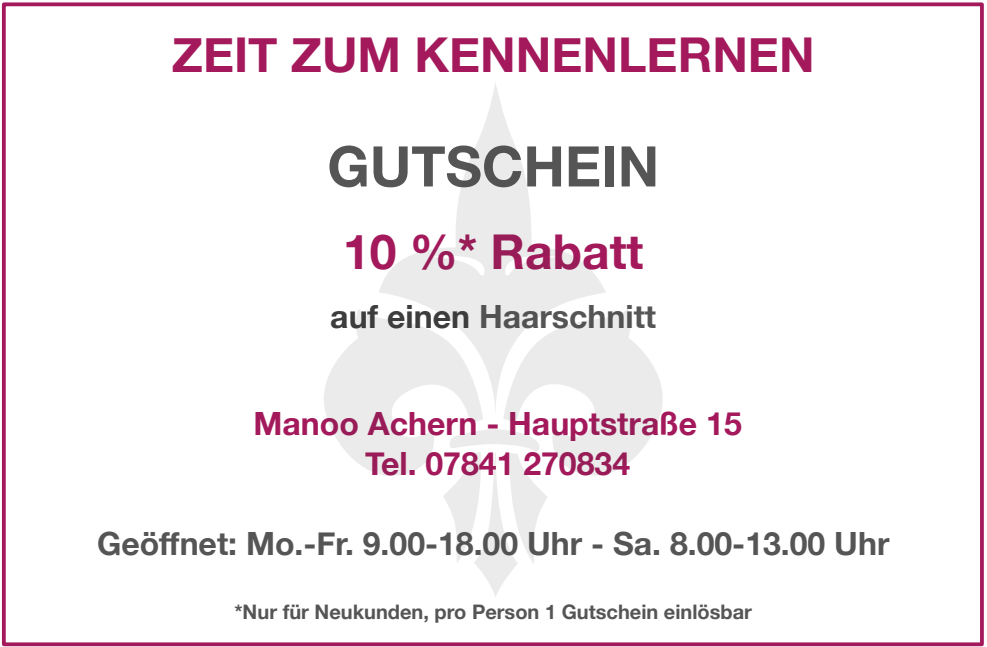
<style>
.page{position:relative;width:987px;height:647px;background:#fff}
.page>*{position:absolute;margin:0;border:0;box-sizing:border-box;transform-origin:0 0}
.t1{font:700 56px "Helvetica Neue";color:#555}
.t2{font:700 48px "Helvetica Neue";color:#a3195b}
.t3{font:700 32px "Helvetica Neue";color:#555}
.t4{font:700 32px/40px "Helvetica Neue";color:#a3195b;text-align:center}
.t5{font:700 20px "Helvetica Neue";color:#555}
.s1{color:#3d3d3d}
</style>
<div class="page">
<svg style="left:503px;top:308px;width:160px;height:167px;fill:#ebebeb"></svg>
<svg style="left:379px;top:83px;width:227px;height:335px"></svg>
<svg style="left:443px;top:429px;width:105px;height:168px"></svg>
<svg style="left:324px;top:308px;width:159px;height:168px;fill:#ebebeb"></svg>
<div style="left:2px;top:2px;width:982px;height:644px;border:4px solid #a3195b"></div>
<h2 class="t2" style="left:172px;top:25px;width:644px">ZEIT ZUM KENNENLERNEN</h2>
<h1 class="t1" style="left:327px;top:132px;width:333px">GUTSCHEIN</h1>
<h2 class="t2" style="left:343px;top:222px;width:302px">10 %* Rabatt</h2>
<p class="t3" style="left:330px;top:296px;width:327px"><span class="s1">auf einen</span> Haarschnitt</p>
<p class="t4" style="left:253px;top:402px;width:490px">Manoo Achern - Hauptstraße 15<br>Tel. 07841 270834</p>
<p class="t3" style="left:97px;top:523px;width:794px">Geöffnet: Mo.-Fr. 9.00-18.00 Uhr - Sa. 8.00-13.00 Uhr</p>
<p class="t5" style="left:234px;top:599px;width:519px">*Nur für Neukunden, pro Person 1 Gutschein einlösbar</p>
</div>
